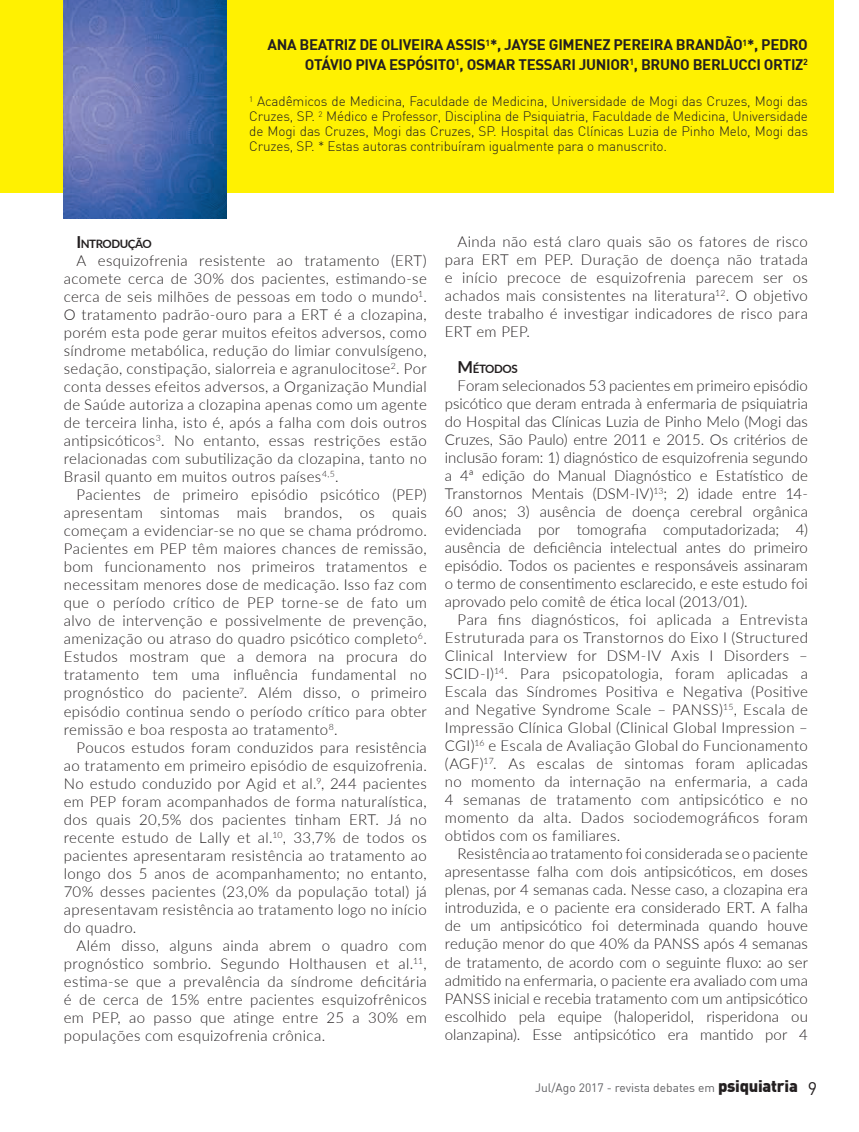
<style>
.page{position:relative;width:859px;height:1132px;background:#fff}
.page>*{position:absolute;margin:0;border:0;box-sizing:border-box;transform-origin:0 0}
.t1{font:300 15px/18px "Lato";letter-spacing:.02em;color:#231f20;text-align:justify}
.t2{font:700 15px/19.5px "DIN";letter-spacing:-.02em;color:#231f20;text-align:right}
.t3{font:300 13.5px/15px "DIN";letter-spacing:-.01em;color:#231f20;text-align:justify}
.t4{font:12px "DIN";color:#616164}
.t5{font:700 11.55px "Lato";letter-spacing:-.04em;color:#231f20}
.s1{font-size:16.5px}
.s2{font-weight:900;font-size:16.5px;color:#231f20}
.s3{font-size:18px;color:#231f20}
</style>
<div class="page">
<div style="left:0;top:0;width:833px;height:192px;background:#fff101"></div>
<img style="left:64px;top:0;width:163px;height:218px">
<p class="t2" style="left:267px;top:36px;width:542px">ANA BEATRIZ DE OLIVEIRA ASSIS<sup>1</sup>*, JAYSE GIMENEZ PEREIRA BRANDÃO<sup>1</sup>*, PEDRO<br>OTÁVIO PIVA ESPÓSITO<sup>1</sup>, OSMAR TESSARI JUNIOR<sup>1</sup>, BRUNO BERLUCCI ORTIZ<sup>2</sup></p>
<p class="t3" style="left:249px;top:95px;width:560px"><sup>1</sup> Acadêmicos de Medicina, Faculdade de Medicina, Universidade de Mogi das Cruzes, Mogi das Cruzes, SP. <sup>2</sup> Médico e Professor, Disciplina de Psiquiatria, Faculdade de Medicina, Universidade de Mogi das Cruzes, Mogi das Cruzes, SP. Hospital das Clínicas Luzia de Pinho Melo, Mogi das Cruzes, SP. * Estas autoras contribuíram igualmente para o manuscrito.</p>
<p class="t5" style="left:77px;top:235px;width:77px"><span class="s1">I</span>NTRODUÇÃO</p>
<p class="t1" style="left:64px;top:251px;width:365px;text-indent:13px">A esquizofrenia resistente ao tratamento (ERT) acomete cerca de 30% dos pacientes, estimando-se cerca de seis milhões de pessoas em todo o mundo<sup>1</sup>.<br>O tratamento padrão-ouro para a ERT é a clozapina, porém esta pode gerar muitos efeitos adversos, como síndrome metabólica, redução do limiar convulsígeno, sedação, constipação, sialorreia e agranulocitose<sup>2</sup>. Por conta desses efeitos adversos, a Organização Mundial de Saúde autoriza a clozapina apenas como um agente de terceira linha, isto é, após a falha com dois outros antipsicóticos<sup>3</sup>. No entanto, essas restrições estão relacionadas com subutilização da clozapina, tanto no Brasil quanto em muitos outros países<sup>4,5</sup>.</p>
<p class="t1" style="left:64px;top:485px;width:365px;text-indent:13px">Pacientes de primeiro episódio psicótico (PEP) apresentam sintomas mais brandos, os quais começam a evidenciar-se no que se chama pródromo.<br>Pacientes em PEP têm maiores chances de remissão, bom funcionamento nos primeiros tratamentos e necessitam menores dose de medicação. Isso faz com que o período crítico de PEP torne-se de fato um alvo de intervenção e possivelmente de prevenção, amenização ou atraso do quadro psicótico completo<sup>6</sup>.<br>Estudos mostram que a demora na procura do tratamento tem uma influência fundamental no prognóstico do paciente<sup>7</sup>. Além disso, o primeiro episódio continua sendo o período crítico para obter remissão e boa resposta ao tratamento<sup>8</sup>.</p>
<p class="t1" style="left:64px;top:737px;width:365px;text-indent:13px">Poucos estudos foram conduzidos para resistência ao tratamento em primeiro episódio de esquizofrenia.<br>No estudo conduzido por Agid et al.<sup>9</sup>, 244 pacientes em PEP foram acompanhados de forma naturalística, dos quais 20,5% dos pacientes tinham ERT. Já no recente estudo de Lally et al.<sup>10</sup>, 33,7% de todos os pacientes apresentaram resistência ao tratamento ao longo dos 5 anos de acompanhamento; no entanto, 70% desses pacientes (23,0% da população total) já apresentavam resistência ao tratamento logo no início do quadro.</p>
<p class="t1" style="left:64px;top:935px;width:365px;text-indent:13px">Além disso, alguns ainda abrem o quadro com prognóstico sombrio. Segundo Holthausen et al.<sup>11</sup>, estima-se que a prevalência da síndrome deficitária é de cerca de 15% entre pacientes esquizofrênicos em PEP, ao passo que atinge entre 25 a 30% em populações com esquizofrenia crônica.</p>
<p class="t1" style="left:445px;top:232px;width:365px;text-indent:13px">Ainda não está claro quais são os fatores de risco para ERT em PEP. Duração de doença não tratada e início precoce de esquizofrenia parecem ser os achados mais consistentes na literatura<sup>12</sup>. O objetivo deste trabalho é investigar indicadores de risco para ERT em PEP.</p>
<p class="t5" style="left:458px;top:360px;width:62px"><span class="s1">M</span>ÉTODOS</p>
<p class="t1" style="left:445px;top:376px;width:365px;text-indent:13px">Foram selecionados 53 pacientes em primeiro episódio psicótico que deram entrada à enfermaria de psiquiatria do Hospital das Clínicas Luzia de Pinho Melo (Mogi das Cruzes, São Paulo) entre 2011 e 2015. Os critérios de inclusão foram: 1) diagnóstico de esquizofrenia segundo a 4ª edição do Manual Diagnóstico e Estatístico de Transtornos Mentais (DSM-IV)<sup>13</sup>; 2) idade entre 14- 60 anos; 3) ausência de doença cerebral orgânica evidenciada por tomografia computadorizada; 4) ausência de deficiência intelectual antes do primeiro episódio. Todos os pacientes e responsáveis assinaram o termo de consentimento esclarecido, e este estudo foi aprovado pelo comitê de ética local (2013/01).</p>
<p class="t1" style="left:445px;top:610px;width:365px;text-indent:13px">Para fins diagnósticos, foi aplicada a Entrevista Estruturada para os Transtornos do Eixo I (Structured Clinical Interview for DSM-IV Axis I Disorders – SCID-I)<sup>14</sup>. Para psicopatologia, foram aplicadas a Escala das Síndromes Positiva e Negativa (Positive and Negative Syndrome Scale – PANSS)<sup>15</sup>, Escala de Impressão Clínica Global (Clinical Global Impression – CGI)<sup>16</sup> e Escala de Avaliação Global do Funcionamento (AGF)<sup>17</sup>. As escalas de sintomas foram aplicadas no momento da internação na enfermaria, a cada 4 semanas de tratamento com antipsicótico e no momento da alta. Dados sociodemográficos foram obtidos com os familiares.</p>
<p class="t1" style="left:445px;top:844px;width:365px;text-indent:13px">Resistência ao tratamento foi considerada se o paciente apresentasse falha com dois antipsicóticos, em doses plenas, por 4 semanas cada. Nesse caso, a clozapina era introduzida, e o paciente era considerado ERT. A falha de um antipsicótico foi determinada quando houve redução menor do que 40% da PANSS após 4 semanas de tratamento, de acordo com o seguinte fluxo: ao ser admitido na enfermaria, o paciente era avaliado com uma PANSS inicial e recebia tratamento com um antipsicótico escolhido pela equipe (haloperidol, risperidona ou olanzapina). Esse antipsicótico era mantido por 4</p>
<p class="t4" style="left:535px;top:1082px;width:284px">Jul/Ago 2017 - revista debates em <span class="s2">psiquiatria</span> <span class="s3">9</span></p>
</div>
